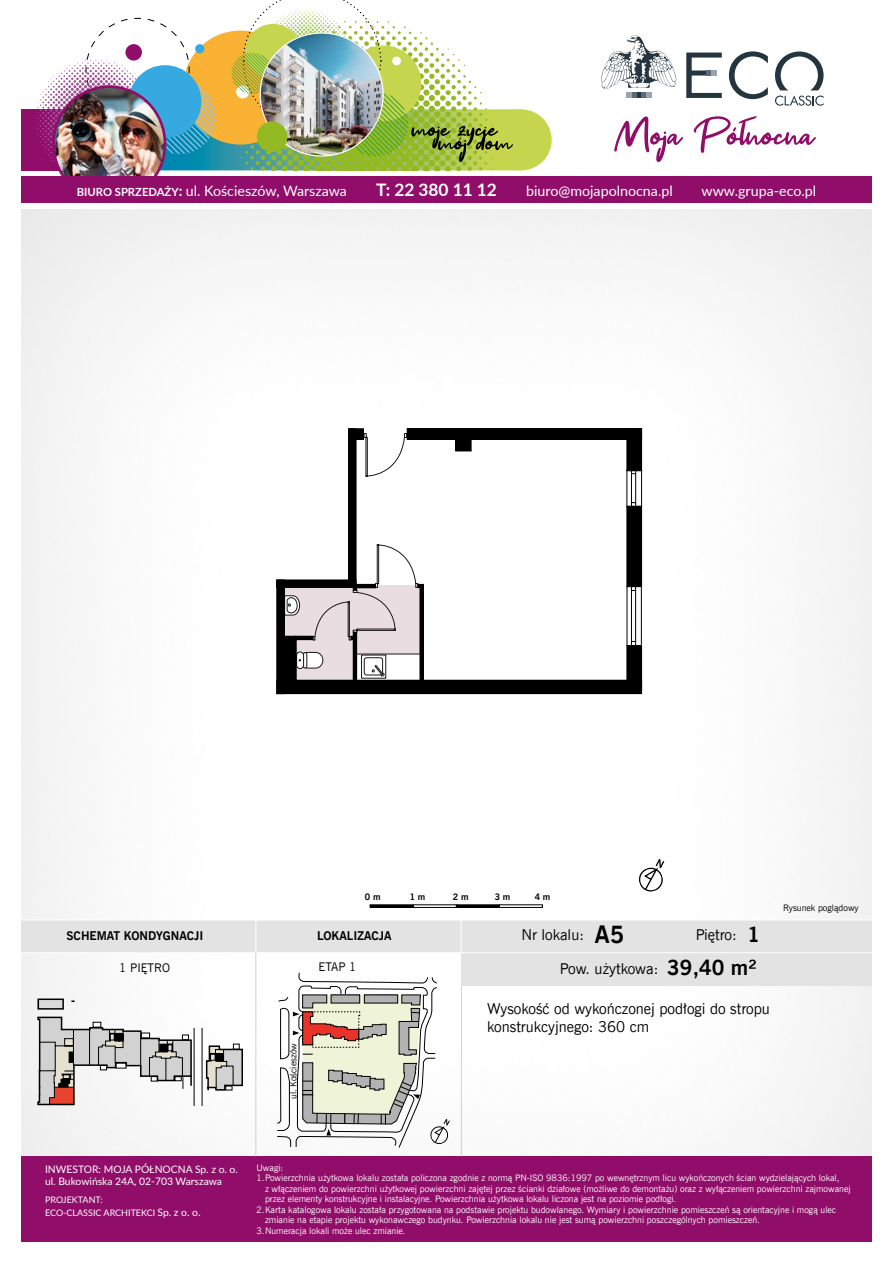
<style>
.page{position:relative;width:893px;height:1263px;background:#fff}
.page>*{position:absolute;margin:0;border:0;box-sizing:border-box;transform-origin:0 0}
.t1{font:700 17.25px "Lato";color:#fff}
.t2{font:15px/18px "News Goth EU";color:#000}
.t3{font:14.25px "Lato";color:#fff}
.t4{font:700 12px "News Goth EU";color:#000}
.t5{font:12px "News Goth EU";color:#000}
.t6{font:10.35px/12.9px "Lato";color:#fff}
.t7{font:9px "News Goth EU";color:#fff}
.t8{font:9px/12.9px "Lato";color:#fff}
.t9{font:9px "News Goth EU";color:#000}
.t10{font:700 9px "News Goth EU";color:#000}
.s1{font-weight:700;font-size:11.25px}
.s2{font-weight:700}
.s3{font-weight:700;font-size:24px}
.s4{font-weight:700;font-size:21px}
.s5{font-size:10.35px}
</style>
<div class="page">
<div style="left:20px;top:208px;width:852px;height:1034px;background:#fbfbfb"></div>
<div style="left:461px;top:920px;width:411px;height:66px;background:#e3e3e3"></div>
<div style="left:21px;top:1157px;width:851px;height:85px;background:#910d6a"></div>
<div style="left:256px;top:920px;width:205px;height:32px;background:#e3e3e3"></div>
<div style="left:21px;top:920px;width:235px;height:32px;background:#e3e3e3"></div>
<hr style="left:461px;top:920px;width:1px;height:33px;background:#fff">
<hr style="left:21px;top:952px;width:851px;height:1px;background:#fff">
<div style="left:491px;top:109px;width:61px;height:61px;background:#c5d54d;border-radius:50%"></div>
<svg style="left:729px;top:51px;width:39px;height:48px"></svg>
<svg style="left:775px;top:51px;width:49px;height:55px"></svg>
<svg style="left:686px;top:53px;width:36px;height:45px"></svg>
<svg style="left:601px;top:35px;width:76px;height:63px"></svg>
<svg style="left:614px;top:116px;width:202px;height:46px"></svg>
<hr style="left:255px;top:920px;width:1px;height:32px;background:#fff">
<hr style="left:255px;top:952px;width:1px;height:204px;background:#d0d0d0">
<hr style="left:461px;top:986px;width:1px;height:170px;background:#d0d0d0">
<img style="left:21px;top:0;width:500px;height:171px">
<div style="left:195px;top:44px;width:9px;height:9px;background:#36a9e1;border-radius:50%"></div>
<div style="left:129px;top:65px;width:72px;height:73px;background:#36a9e1;border-radius:50%"></div>
<img style="left:54px;top:87px;width:111px;height:89px">
<div style="left:52px;top:85px;width:114px;height:118px;border:3px solid #910d6a;border-radius:50%"></div>
<div style="left:125px;top:44px;width:17px;height:17px;background:#910d6a;border-radius:50%"></div>
<div style="left:21px;top:176px;width:851px;height:26px;background:#910d6a"></div>
<svg style="left:277px;top:972px;width:173px;height:176px"></svg>
<div style="left:281px;top:585px;width:140px;height:101px;background:#eadde2"></div>
<hr style="left:21px;top:920px;width:851px;height:1px;background:#fff">
<svg style="left:639px;top:859px;width:25px;height:33px"></svg>
<div style="left:370px;top:905px;width:43px;height:3px;border:1px solid #000"></div>
<div style="left:413px;top:905px;width:44px;height:3px;border:1px solid #000"></div>
<div style="left:456px;top:905px;width:43px;height:3px;border:1px solid #000"></div>
<div style="left:499px;top:905px;width:44px;height:3px;border:1px solid #000"></div>
<svg style="left:37px;top:998px;width:206px;height:108px"></svg>
<div style="left:355px;top:654px;width:66px;height:27px;background:#fff"></div>
<div style="left:300px;top:652px;width:23px;height:16px;background:#fff;border-radius:7px"></div>
<div style="left:300px;top:652px;width:23px;height:16px;border:1px solid #1a171b;border-radius:7px"></div>
<div style="left:303px;top:652px;width:4px;height:16px;border:1px solid #1a171b;border-radius:2px"></div>
<svg style="left:297px;top:652px;width:7px;height:16px"></svg>
<div style="left:296px;top:651px;width:8px;height:18px;border:1px solid #1a171b;border-radius:3px"></div>
<svg style="left:636px;top:588px;width:1px;height:56px"></svg>
<div style="left:627px;top:586px;width:15px;height:60px;border:1px solid #000"></div>
<div style="left:631px;top:590px;width:5px;height:52px;background:#fff"></div>
<div style="left:631px;top:590px;width:5px;height:52px;border:1px solid #000"></div>
<svg style="left:631px;top:641px;width:5px;height:4px"></svg>
<svg style="left:628px;top:471px;width:12px;height:35px"></svg>
<div style="left:626px;top:469px;width:16px;height:39px;border:1px solid #000"></div>
<div style="left:631px;top:474px;width:5px;height:29px;background:#fff"></div>
<div style="left:631px;top:473px;width:5px;height:30px;border:1px solid #000"></div>
<svg style="left:631px;top:502px;width:5px;height:4px"></svg>
<svg style="left:361px;top:655px;width:25px;height:24px"></svg>
<div style="left:364px;top:658px;width:19px;height:17px;background:#fff;border-radius:2px"></div>
<div style="left:364px;top:657px;width:19px;height:18px;border:1px solid #1a171b;border-radius:2px"></div>
<svg style="left:372px;top:664px;width:13px;height:13px"></svg>
<svg style="left:285px;top:595px;width:15px;height:21px"></svg>
<div style="left:349px;top:429px;width:14px;height:10px;background:#000"></div>
<div style="left:348px;top:428px;width:16px;height:12px;border:1px solid #000"></div>
<div style="left:348px;top:428px;width:8px;height:160px;border:1px solid #000"></div>
<div style="left:277px;top:580px;width:79px;height:7px;background:#000"></div>
<div style="left:276px;top:580px;width:80px;height:8px;border:1px solid #000"></div>
<div style="left:277px;top:580px;width:7px;height:114px;background:#000"></div>
<div style="left:276px;top:580px;width:9px;height:114px;border:1px solid #000"></div>
<div style="left:277px;top:680px;width:365px;height:14px;background:#000"></div>
<div style="left:627px;top:646px;width:15px;height:45px;background:#000"></div>
<div style="left:626px;top:645px;width:16px;height:46px;border:1px solid #000"></div>
<div style="left:627px;top:506px;width:15px;height:81px;background:#000"></div>
<div style="left:626px;top:506px;width:16px;height:81px;border:1px solid #000"></div>
<div style="left:627px;top:428px;width:15px;height:43px;background:#000"></div>
<div style="left:626px;top:428px;width:16px;height:43px;border:1px solid #000"></div>
<div style="left:407px;top:428px;width:235px;height:11px;background:#000"></div>
<div style="left:407px;top:428px;width:235px;height:12px;border:1px solid #000"></div>
<div style="left:456px;top:437px;width:15px;height:14px;background:#000"></div>
<div style="left:455px;top:437px;width:16px;height:14px;border:1px solid #000"></div>
<div style="left:283px;top:636px;width:13px;height:48px;background:#000"></div>
<div style="left:283px;top:636px;width:14px;height:49px;border:1px solid #000"></div>
<div style="left:295px;top:636px;width:18px;height:4px;border:1px solid #000"></div>
<div style="left:353px;top:632px;width:4px;height:52px;border:1px solid #000"></div>
<svg style="left:312px;top:433px;width:112px;height:208px"></svg>
<div style="left:420px;top:586px;width:4px;height:95px;border:1px solid #000"></div>
<h3 class="t3" style="left:77px;top:181px;width:272px"><span class="s1">BIURO SPRZEDAŻY</span><span class="s2">:</span> ul. Kościeszów, Warszawa</h3>
<h1 class="t1" style="left:376px;top:177px;width:122px">T: 22 380 11 12</h1>
<h3 class="t3" style="left:526px;top:181px;width:148px">biuro@mojapolnocna.pl</h3>
<h3 class="t3" style="left:702px;top:181px;width:116px">www.grupa-eco.pl</h3>
<p class="t10" style="left:365px;top:891px;width:17px">0 m</p>
<p class="t10" style="left:410px;top:891px;width:17px">1 m</p>
<p class="t10" style="left:453px;top:891px;width:17px">2 m</p>
<p class="t10" style="left:495px;top:891px;width:17px">3 m</p>
<p class="t10" style="left:535px;top:891px;width:17px">4 m</p>
<h3 class="t4" style="left:67px;top:929px;width:138px">SCHEMAT KONDYGNACJI</h3>
<h3 class="t4" style="left:317px;top:929px;width:76px">LOKALIZACJA</h3>
<h3 class="t5" style="left:119px;top:960px;width:52px">1 PIĘTRO</h3>
<h3 class="t5" style="left:319px;top:959px;width:39px">ETAP 1</h3>
<p class="t9" style="left:288px;top:1099px;width:58px;rotate:-90deg">ul. Kościeszów</p>
<h2 class="t2" style="left:521px;top:926px;width:104px">Nr lokalu: <span class="s3">A5</span></h2>
<h2 class="t2" style="left:560px;top:960px;width:198px">Pow. użytkowa: <span class="s4">39,40 m²</span></h2>
<h2 class="t2" style="left:696px;top:926px;width:66px">Piętro: <span class="s4">1</span></h2>
<h2 class="t2" style="left:487px;top:1000px;width:284px">Wysokość od wykończonej podłogi do stropu konstrukcyjnego: 360 cm</h2>
<p class="t9" style="left:783px;top:902px;width:77px">Rysunek poglądowy</p>
<p class="t6" style="left:45px;top:1162px;width:194px">INWESTOR: MOJA PÓŁNOCNA Sp. z o. o. ul. Bukowińska 24A, 02-703 Warszawa</p>
<p class="t8" style="left:45px;top:1192px;width:157px">PROJEKTANT:<br>ECO-CLASSIC ARCHITEKCI <span class="s5">Sp. z o. o.</span></p>
<p class="t7" style="left:256px;top:1162px;width:28px">Uwagi:</p>
<p class="t7" style="left:256px;top:1173px;width:585px">1.Powierzchnia użytkowa lokalu została policzona zgodnie z normą PN-ISO 9836:1997 po wewnętrznym licu wykończonych ścian wydzielających lokal,</p>
<p class="t7" style="left:265px;top:1183px;width:587px">z włączeniem do powierzchni użytkowej powierzchni zajętej przez ścianki działowe (możliwe do demontażu) oraz z wyłączeniem powierzchni zajmowanej</p>
<p class="t7" style="left:265px;top:1194px;width:413px">przez elementy konstrukcyjne i instalacyjne. Powierzchnia użytkowa lokalu liczona jest na poziomie podłogi.</p>
<p class="t7" style="left:256px;top:1204px;width:581px">2.Karta katalogowa lokalu została przygotowana na podstawie projektu budowlanego. Wymiary i powierzchnie pomieszczeń są orientacyjne i mogą ulec</p>
<p class="t7" style="left:265px;top:1215px;width:496px">zmianie na etapie projektu wykonawczego budynku. Powierzchnia lokalu nie jest sumą powierzchni poszczególnych pomieszczeń.</p>
<p class="t7" style="left:256px;top:1225px;width:151px">3.Numeracja lokali może ulec zmianie.</p>
</div>
